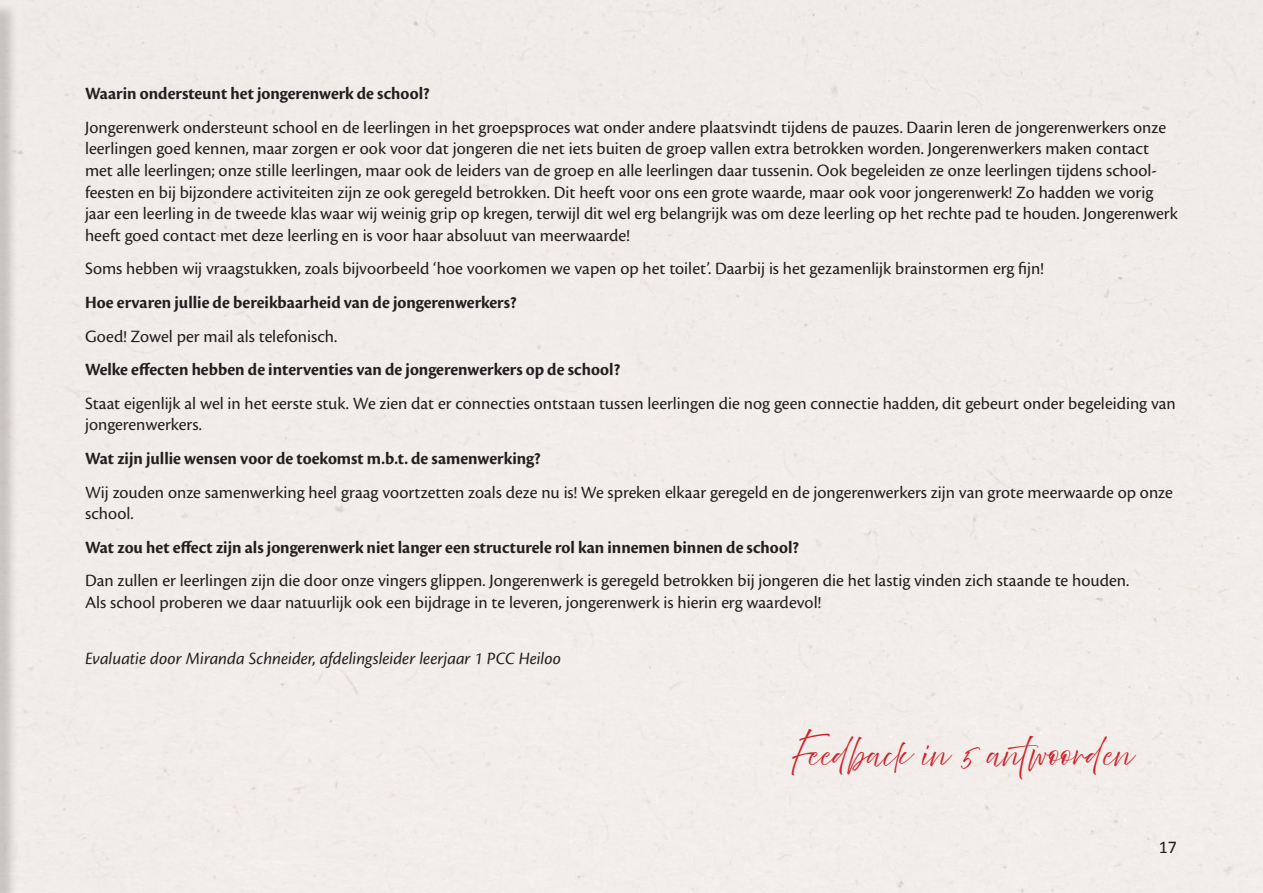
<style>
.page{position:relative;width:1263px;height:893px;background:#fff}
.page>*{position:absolute;margin:0;border:0;box-sizing:border-box;transform-origin:0 0}
.t1{font:27px "Abovethe Beyond Script";color:#d1232a}
.t2{font:18px/21.6px "Cronos Pro";color:#231f20}
.t3{font:18px "Cronos Pro Bold Disp";color:#231f20}
.t4{font:italic 18px "Cronos Pro";color:#231f20}
.t5{font:18px "Calibri";color:#231f20}
</style>
<div class="page">
<div style="left:0;top:2px;width:19px;height:891px;background:#231f20;opacity:.75"></div>
<p class="t3" style="left:85px;top:83px;width:346px">Waarin ondersteunt het jongerenwerk de school?</p>
<p class="t2" style="left:85px;top:116px;width:1094px">Jongerenwerk ondersteunt school en de leerlingen in het groepsproces wat onder andere plaatsvindt tijdens de pauzes. Daarin leren de jongerenwerkers onze leerlingen goed kennen, maar zorgen er ook voor dat jongeren die net iets buiten de groep vallen extra betrokken worden. Jongerenwerkers maken contact met alle leerlingen; onze stille leerlingen, maar ook de leiders van de groep en alle leerlingen daar tussenin. Ook begeleiden ze onze leerlingen tijdens school&shy;feesten en bij bijzondere activiteiten zijn ze ook geregeld betrokken. Dit heeft voor ons een grote waarde, maar ook voor jongerenwerk! Zo hadden we vorig jaar een leerling in de tweede klas waar wij weinig grip op kregen, terwijl dit wel erg belangrijk was om deze leerling op het rechte pad te houden. Jongerenwerk heeft goed contact met deze leerling en is voor haar absoluut van meerwaarde!</p>
<p class="t2" style="left:85px;top:258px;width:960px">Soms hebben wij vraagstukken, zoals bijvoorbeeld ‘hoe voorkomen we vapen op het toilet’. Daarbij is het gezamenlijk brainstormen erg fijn!</p>
<p class="t3" style="left:85px;top:292px;width:433px">Hoe ervaren jullie de bereikbaarheid van de jongerenwerkers?</p>
<p class="t2" style="left:85px;top:325px;width:254px">Goed! Zowel per mail als telefonisch.</p>
<p class="t3" style="left:85px;top:359px;width:537px">Welke effecten hebben de interventies van de jongerenwerkers op de school?</p>
<p class="t2" style="left:85px;top:392px;width:1092px">Staat eigenlijk al wel in het eerste stuk. We zien dat er connecties ontstaan tussen leerlingen die nog geen connectie hadden, dit gebeurt onder begeleiding van jongerenwerkers.</p>
<p class="t3" style="left:85px;top:448px;width:457px">Wat zijn jullie wensen voor de toekomst m.b.t. de samenwerking?</p>
<p class="t2" style="left:85px;top:481px;width:1089px">Wij zouden onze samenwerking heel graag voortzetten zoals deze nu is! We spreken elkaar geregeld en de jongerenwerkers zijn van grote meerwaarde op onze school.</p>
<p class="t3" style="left:85px;top:537px;width:716px">Wat zou het effect zijn als jongerenwerk niet langer een structurele rol kan innemen binnen de school?</p>
<p class="t2" style="left:85px;top:570px;width:1046px">Dan zullen er leerlingen zijn die door onze vingers glippen. Jongerenwerk is geregeld betrokken bij jongeren die het lastig vinden zich staande te houden.<br>Als school proberen we daar natuurlijk ook een bijdrage in te leveren, jongerenwerk is hierin erg waardevol!</p>
<p class="t4" style="left:85px;top:648px;width:478px">Evaluatie door Miranda Schneider, afdelingsleider leerjaar 1 PCC Heiloo</p>
<h1 class="t1" style="left:792px;top:738px;width:342px">Feedback in 5 antwoorden</h1>
<p class="t5" style="left:1159px;top:836px;width:20px">17</p>
</div>
